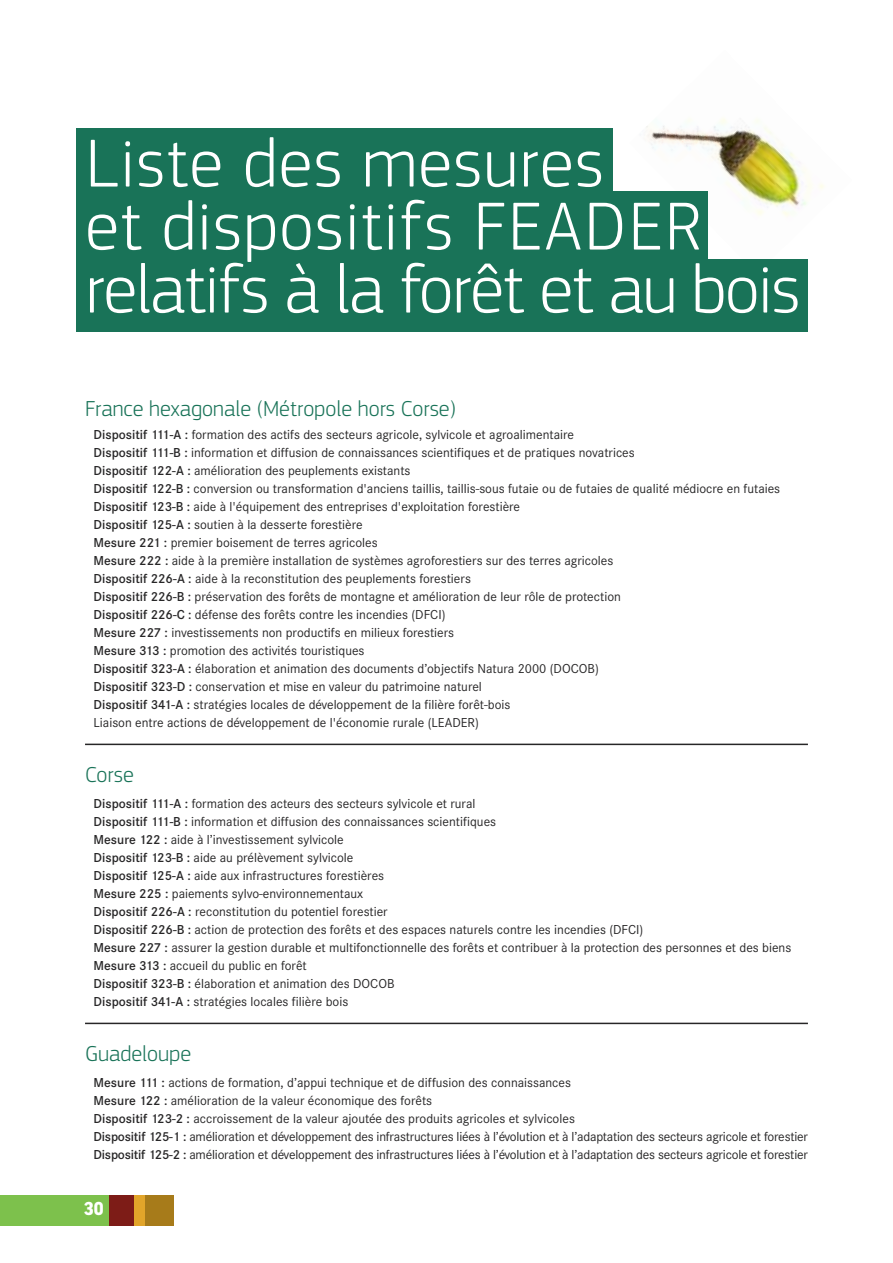
<style>
.page{position:relative;width:893px;height:1263px;background:#fff}
.page>*{position:absolute;margin:0;border:0;box-sizing:border-box;transform-origin:0 0}
.t1{font:300 70.5px/63px "PF Square Sans Pro";letter-spacing:.015em;color:#fff}
.t2{font:300 22.5px "PF Square Sans Pro";color:#197358}
.t3{font:900 18px "Good";color:#fff}
.t4{font:13.5px/18px "Corporate S";color:#272627}
.s1{font-weight:600}
</style>
<div class="page">
<img style="left:629px;top:118px;width:195px;height:98px">
<div style="left:374px;top:259px;width:434px;height:72px;background:#197358"></div>
<div style="left:333px;top:128px;width:279px;height:65px;background:#197358"></div>
<div style="left:365px;top:192px;width:343px;height:72px;background:#197358"></div>
<div style="left:77px;top:128px;width:300px;height:203px;background:#197358"></div>
<div style="left:0;top:1195px;width:113px;height:30px;background:#7dc14c"></div>
<div style="left:109px;top:1195px;width:29px;height:30px;background:#7d1c17"></div>
<div style="left:135px;top:1195px;width:13px;height:30px;background:#e2a52a"></div>
<div style="left:145px;top:1195px;width:28px;height:30px;background:#a77b1a"></div>
<hr style="left:85px;top:744px;width:723px;height:1px;background:#272627">
<hr style="left:85px;top:1023px;width:723px;height:1px;background:#272627">
<p class="t1" style="left:85px;top:138px;width:717px">Liste des mesures<br>et dispositifs FEADER relatifs à la forêt et au bois</p>
<p class="t2" style="left:85px;top:401px;width:372px">France hexagonale (Métropole hors Corse)</p>
<p class="t4" style="left:94px;top:425px;width:688px"><span class="s1">Dispositif 111-A :</span> formation des actifs des secteurs agricole, sylvicole et agroalimentaire<br><span class="s1">Dispositif 111-B :</span> information et diffusion de connaissances scientifiques et de pratiques novatrices<br><span class="s1">Dispositif 122-A :</span> amélioration des peuplements existants<br><span class="s1">Dispositif 122-B :</span> conversion ou transformation d'anciens taillis, taillis-sous futaie ou de futaies de qualité médiocre en futaies <span class="s1">Dispositif 123-B :</span> aide à l'équipement des entreprises d'exploitation forestière<br><span class="s1">Dispositif 125-A :</span> soutien à la desserte forestière<br><span class="s1">Mesure 221 :</span> premier boisement de terres agricoles<br><span class="s1">Mesure 222 :</span> aide à la première installation de systèmes agroforestiers sur des terres agricoles<br><span class="s1">Dispositif 226-A :</span> aide à la reconstitution des peuplements forestiers<br><span class="s1">Dispositif 226-B :</span> préservation des forêts de montagne et amélioration de leur rôle de protection<br><span class="s1">Dispositif 226-C :</span> défense des forêts contre les incendies (DFCI)<br><span class="s1">Mesure 227 :</span> investissements non productifs en milieux forestiers<br><span class="s1">Mesure 313 :</span> promotion des activités touristiques<br><span class="s1">Dispositif 323-A :</span> élaboration et animation des documents d’objectifs Natura 2000 (DOCOB)<br><span class="s1">Dispositif 323-D :</span> conservation et mise en valeur du patrimoine naturel<br><span class="s1">Dispositif 341-A :</span> stratégies locales de développement de la filière forêt-bois<br>Liaison entre actions de développement de l'économie rurale (LEADER)</p>
<p class="t2" style="left:85px;top:767px;width:50px">Corse</p>
<p class="t4" style="left:94px;top:794px;width:699px"><span class="s1">Dispositif 111-A :</span> formation des acteurs des secteurs sylvicole et rural<br><span class="s1">Dispositif 111-B :</span> information et diffusion des connaissances scientifiques<br><span class="s1">Mesure 122 :</span> aide à l’investissement sylvicole<br><span class="s1">Dispositif 123-B :</span> aide au prélèvement sylvicole<br><span class="s1">Dispositif 125-A :</span> aide aux infrastructures forestières<br><span class="s1">Mesure 225 :</span> paiements sylvo-environnementaux<br><span class="s1">Dispositif 226-A :</span> reconstitution du potentiel forestier<br><span class="s1">Dispositif 226-B :</span> action de protection des forêts et des espaces naturels contre les incendies (DFCI)<br><span class="s1">Mesure 227 :</span> assurer la gestion durable et multifonctionnelle des forêts et contribuer à la protection des personnes et des biens <span class="s1">Mesure 313 :</span> accueil du public en forêt<br><span class="s1">Dispositif 323-B :</span> élaboration et animation des DOCOB<br><span class="s1">Dispositif 341-A :</span> stratégies locales filière bois</p>
<p class="t2" style="left:85px;top:1046px;width:108px">Guadeloupe</p>
<p class="t4" style="left:94px;top:1073px;width:716px"><span class="s1">Mesure 111 :</span> actions de formation, d’appui technique et de diffusion des connaissances<br><span class="s1">Mesure 122 :</span> amélioration de la valeur économique des forêts<br><span class="s1">Dispositif 123-2 :</span> accroissement de la valeur ajoutée des produits agricoles et sylvicoles<br><span class="s1">Dispositif 125-1 :</span> amélioration et développement des infrastructures liées à l’évolution et à l’adaptation des secteurs agricole et forestier <span class="s1">Dispositif 125-2 :</span> amélioration et développement des infrastructures liées à l’évolution et à l’adaptation des secteurs agricole et forestier</p>
<p class="t3" style="left:84px;top:1202px;width:21px">30</p>
</div>
